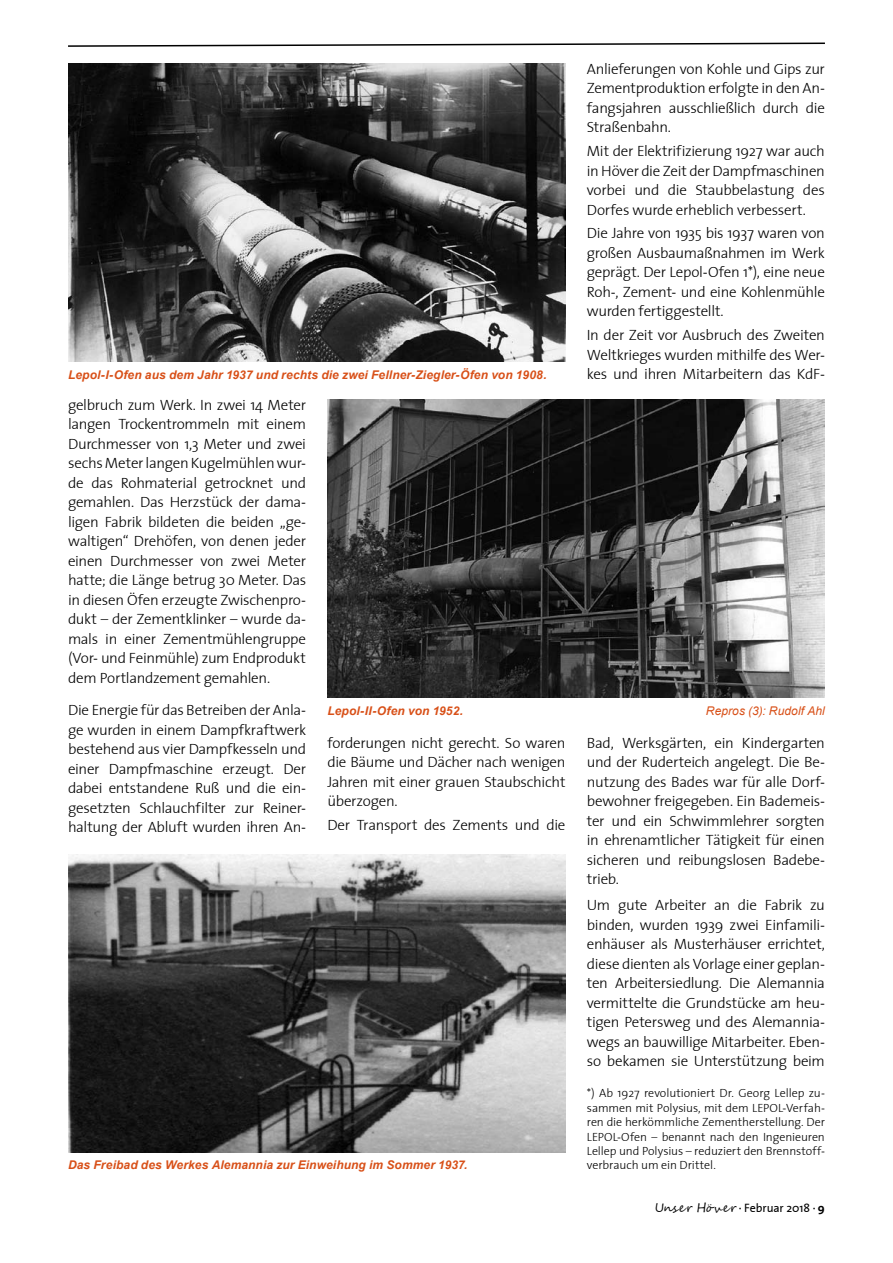
<style>
.page{position:relative;width:893px;height:1263px;background:#fff}
.page>*{position:absolute;margin:0;border:0;box-sizing:border-box;transform-origin:0 0}
.t1{font:15px/19.5px "The Sans Light Plain";letter-spacing:-.02em;color:#000;text-align:justify}
.t2{font:12px/14.4px "The Sans Light Plain";letter-spacing:-.005em;color:#000;text-align:justify}
.t3{font:italic 700 12px "Arial";letter-spacing:.01em;color:#d85018}
.t4{font:12px "The Sans Plain";color:#000}
.t5{font:italic 12px "Arial";letter-spacing:.005em;color:#d85018}
.s1{font-family:"Segoe Script"}
.s2{font-family:"The Sans Bold Plain"}
</style>
<div class="page">
<svg style="left:68px;top:42px;width:757px;height:5px"></svg>
<img style="left:68px;top:64px;width:498px;height:297px">
<img style="left:327px;top:400px;width:498px;height:297px">
<img style="left:68px;top:855px;width:498px;height:297px">
<p class="t3" style="left:68px;top:366px;width:480px">Lepol-I-Ofen aus dem Jahr 1937 und rechts die zwei Fellner-Ziegler-Öfen von 1908.</p>
<p class="t1" style="left:587px;top:59px;width:240px">Anlieferungen von Kohle und Gips zur Zementproduktion erfolgte in den An&shy;fangsjahren ausschließlich durch die Straßenbahn.</p>
<p class="t1" style="left:587px;top:141px;width:240px">Mit der Elektrifizierung 1927 war auch in Höver die Zeit der Dampfmaschinen vorbei und die Staubbelastung des Dorfes wurde erheblich verbessert.</p>
<p class="t1" style="left:587px;top:223px;width:240px">Die Jahre von 1935 bis 1937 waren von großen Ausbaumaßnahmen im Werk geprägt. Der Lepol-Ofen 1*), eine neue Roh-, Zement- und eine Kohlenmühle wurden fertiggestellt.</p>
<p class="t1" style="left:587px;top:325px;width:240px">In der Zeit vor Ausbruch des Zweiten Weltkrieges wurden mithilfe des Wer&shy;kes und ihren Mitarbeitern das KdF-</p>
<p class="t1" style="left:68px;top:394px;width:240px">gelbruch zum Werk. In zwei 14 Meter langen Trockentrommeln mit einem Durchmesser von 1,3 Meter und zwei sechs Meter langen Kugelmühlen wur&shy;de das Rohmaterial getrocknet und gemahlen. Das Herzstück der dama&shy;ligen Fabrik bildeten die beiden „ge&shy;waltigen“ Drehöfen, von denen jeder einen Durchmesser von zwei Meter hatte; die Länge betrug 30 Meter. Das in diesen Öfen erzeugte Zwischenpro&shy;dukt – der Zementklinker – wurde da&shy;mals in einer Zementmühlengruppe (Vor- und Feinmühle) zum Endprodukt dem Portlandzement gemahlen.</p>
<p class="t1" style="left:68px;top:700px;width:240px">Die Energie für das Betreiben der Anla&shy;ge wurden in einem Dampfkraftwerk bestehend aus vier Dampfkesseln und einer Dampfmaschine erzeugt. Der dabei entstandene Ruß und die ein&shy;gesetzten Schlauchfilter zur Reiner&shy;haltung der Abluft wurden ihren An-</p>
<p class="t3" style="left:327px;top:702px;width:137px">Lepol-II-Ofen von 1952.</p>
<p class="t5" style="left:706px;top:703px;width:121px">Repros (3): Rudolf Ahl</p>
<p class="t1" style="left:327px;top:733px;width:240px">forderungen nicht gerecht. So waren die Bäume und Dächer nach wenigen Jahren mit einer grauen Staubschicht überzogen.</p>
<p class="t1" style="left:327px;top:815px;width:240px">Der Transport des Zements und die</p>
<p class="t1" style="left:587px;top:733px;width:240px">Bad, Werksgärten, ein Kindergarten und der Ruderteich angelegt. Die Be&shy;nutzung des Bades war für alle Dorf&shy;bewohner freigegeben. Ein Bademeis&shy;ter und ein Schwimmlehrer sorgten in ehrenamtlicher Tätigkeit für einen sicheren und reibungslosen Badebe&shy;trieb.</p>
<p class="t1" style="left:587px;top:895px;width:240px">Um gute Arbeiter an die Fabrik zu binden, wurden 1939 zwei Einfamili&shy;enhäuser als Musterhäuser errichtet, diese dienten als Vorlage einer geplan&shy;ten Arbeitersiedlung. Die Alemannia vermittelte die Grundstücke am heu&shy;tigen Petersweg und des Alemannia&shy;wegs an bauwillige Mitarbeiter. Eben&shy;so bekamen sie Unterstützung beim</p>
<p class="t3" style="left:68px;top:1157px;width:401px">Das Freibad des Werkes Alemannia zur Einweihung im Sommer 1937.</p>
<p class="t2" style="left:587px;top:1086px;width:240px">*) Ab 1927 revolutioniert Dr. Georg Lellep zu&shy;sammen mit Polysius, mit dem LEPOL-Verfah&shy;ren die herkömmliche Zementherstellung. Der LEPOL-Ofen – benannt nach den Ingenieuren Lellep und Polysius – reduziert den Brennstoff&shy;verbrauch um ein Drittel.</p>
<p class="t4" style="left:655px;top:1198px;width:172px"><span class="s1">Unser Höver</span> · Februar 2018 · <span class="s2">9</span></p>
</div>
